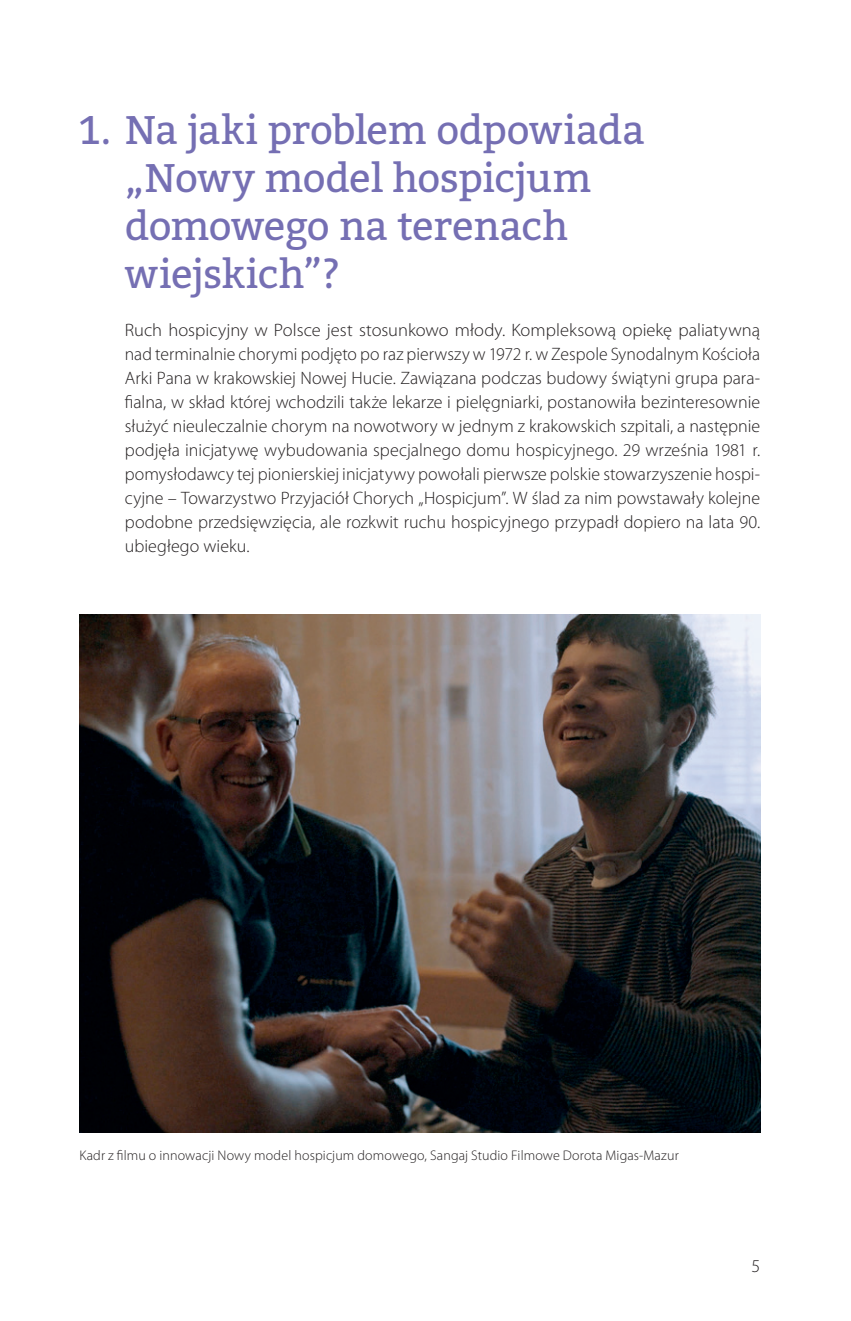
<style>
.page{position:relative;width:851px;height:1321px;background:#fff}
.page>*{position:absolute;margin:0;border:0;box-sizing:border-box;transform-origin:0 0}
.Nagłowek_I_rzedu{font:40px/48px "Bitter";letter-spacing:-.01em;color:#756fb3}
.Tekst{font:300 18px/24px "Myriad Pro";letter-spacing:.005em;color:#231f20;text-align:justify}
.podpisy{font:300 14px "Myriad Pro";letter-spacing:.01em;color:#231f20}
</style>
<div class="page">
<img style="left:79px;top:615px;width:681px;height:517px">
<p class="Nagłowek_I_rzedu" style="left:125px;top:105px;width:521px;text-indent:-45px">1. Na jaki problem odpowiada „Nowy model hospicjum domowego na terenach wiejskich”?</p>
<p class="Tekst" style="left:125px;top:318px;width:637px">Ruch hospicyjny w Polsce jest stosunkowo młody. Kompleksową opiekę paliatywną nad terminalnie chorymi podjęto po raz pierwszy w 1972 r. w Zespole Synodalnym Kościoła Arki Pana w krakowskiej Nowej Hucie. Zawiązana podczas budowy świątyni grupa para&shy;fialna, w skład której wchodzili także lekarze i pielęgniarki, postanowiła bezinteresownie służyć nieuleczalnie chorym na nowotwory w jednym z krakowskich szpitali, a następnie podjęła inicjatywę wybudowania specjalnego domu hospicyjnego. 29 września 1981 r. pomysłodawcy tej pionierskiej inicjatywy powołali pierwsze polskie stowarzyszenie hospi&shy;cyjne – Towarzystwo Przyjaciół Chorych „Hospicjum”. W ślad za nim powstawały kolejne podobne przedsięwzięcia, ale rozkwit ruchu hospicyjnego przypadł dopiero na lata 90. ubiegłego wieku.</p>
<p class="podpisy" style="left:79px;top:1147px;width:600px">Kadr z filmu o innowacji Nowy model hospicjum domowego, Sangaj Studio Filmowe Dorota Migas-Mazur</p>
<p class="Tekst" style="left:751px;top:1254px;width:10px">5</p>
</div>
